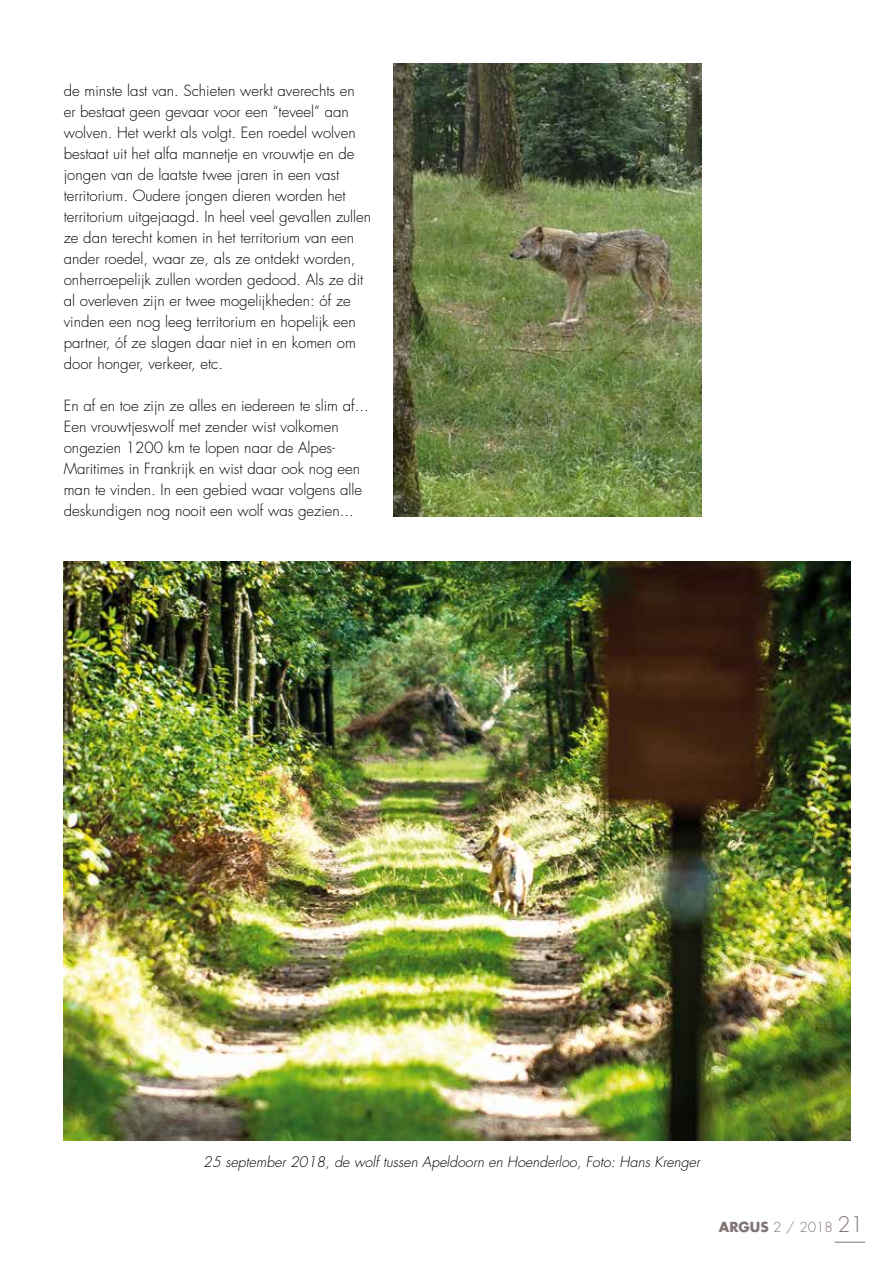
<style>
.page{position:relative;width:893px;height:1263px;background:#fff}
.page>*{position:absolute;margin:0;border:0;box-sizing:border-box;transform-origin:0 0}
.t1{font:300 15px/21px "Futura Std";color:#000}
.t2{font:italic 300 14.25px "Futura Std";color:#000}
.t3{font:300 13.5px "Futura Std";color:#817374}
.s1{font-weight:700}
.s2{font-size:21px}
</style>
<div class="page">
<hr style="left:835px;top:1242px;width:30px;height:1px;background:#817374">
<img style="left:393px;top:64px;width:309px;height:453px">
<img style="left:63px;top:562px;width:787px;height:579px">
<p class="t1" style="left:64px;top:80px;width:309px">de minste last van. Schieten werkt averechts en<br>er bestaat geen gevaar voor een “teveel” aan wolven. Het werkt als volgt. Een roedel wolven bestaat uit het alfa mannetje en vrouwtje en de jongen van de laatste twee jaren in een vast territorium. Oudere jongen dieren worden het territorium uitgejaagd. In heel veel gevallen zullen ze dan terecht komen in het territorium van een ander roedel, waar ze, als ze ontdekt worden, onherroepelijk zullen worden gedood. Als ze dit al overleven zijn er twee mogelijkheden: óf ze vinden een nog leeg territorium en hopelijk een partner, óf ze slagen daar niet in en komen om door honger, verkeer, etc.</p>
<p class="t1" style="left:64px;top:395px;width:306px">En af en toe zijn ze alles en iedereen te slim af...<br>Een vrouwtjeswolf met zender wist volkomen ongezien 1200 km te lopen naar de Alpes-Maritimes in Frankrijk en wist daar ook nog een man te vinden. In een gebied waar volgens alle deskundigen nog nooit een wolf was gezien...</p>
<p class="t2" style="left:203px;top:1153px;width:498px">25 september 2018, de wolf tussen Apeldoorn en Hoenderloo, Foto: Hans Krenger</p>
<p class="t3" style="left:719px;top:1219px;width:146px"><span class="s1">ARGUS</span> 2 / 2018 <span class="s2">21</span></p>
</div>
